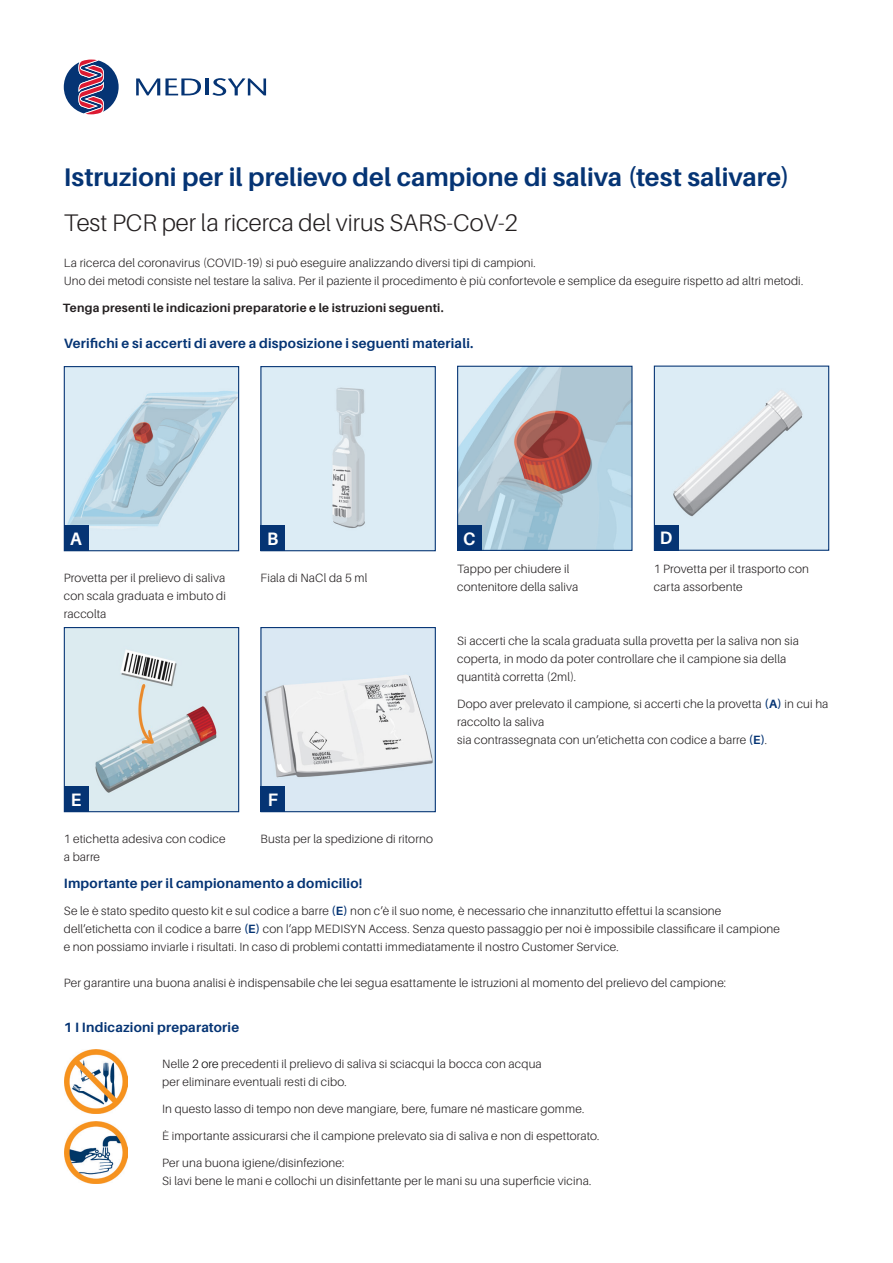
<style>
.page{position:relative;width:893px;height:1263px;background:#fff}
.page>*{position:absolute;margin:0;border:0;box-sizing:border-box;transform-origin:0 0}
.Titel{font:700 25.5px "Aileron";color:#053474}
.t1{font:300 24px "Aileron";color:#231f20}
.t2{font:700 18px "Aileron";color:#fff;scale:.96 1}
.Lauftext{font:700 13.5px "Aileron";letter-spacing:.015em;color:#053474}
.Lauftext-2{font:300 12px/18px "Aileron";letter-spacing:.015em;color:#231f20}
.Lauftext-3{font:700 12px "Aileron";letter-spacing:.02em;color:#231f20}
.s1{font-weight:700;color:#053474}
.s2{color:#000}
</style>
<div class="page">
<svg style="left:136px;top:78px;width:65px;height:17px"></svg>
<hr style="left:205px;top:78px;width:3px;height:17px;background:#053474">
<svg style="left:212px;top:78px;width:54px;height:18px"></svg>
<svg style="left:64px;top:60px;width:55px;height:54px"></svg>
<img style="left:66px;top:368px;width:171px;height:181px">
<div style="left:64px;top:366px;width:175px;height:185px;border:1px solid #053474"></div>
<div style="left:64px;top:525px;width:25px;height:26px;background:#053474"></div>
<img style="left:262px;top:368px;width:172px;height:181px">
<div style="left:260px;top:366px;width:176px;height:185px;border:1px solid #053474"></div>
<div style="left:260px;top:525px;width:25px;height:26px;background:#053474"></div>
<img style="left:459px;top:368px;width:171px;height:181px">
<div style="left:457px;top:366px;width:175px;height:185px;border:1px solid #053474"></div>
<div style="left:457px;top:525px;width:25px;height:26px;background:#053474"></div>
<img style="left:66px;top:629px;width:171px;height:181px">
<div style="left:64px;top:627px;width:175px;height:185px;border:1px solid #053474"></div>
<div style="left:64px;top:786px;width:25px;height:26px;background:#053474"></div>
<img style="left:262px;top:629px;width:172px;height:181px">
<div style="left:260px;top:627px;width:176px;height:185px;border:1px solid #053474"></div>
<div style="left:260px;top:786px;width:25px;height:26px;background:#053474"></div>
<img style="left:64px;top:1049px;width:64px;height:64px">
<img style="left:64px;top:1121px;width:64px;height:62px">
<img style="left:656px;top:368px;width:171px;height:181px">
<div style="left:654px;top:366px;width:175px;height:185px;border:1px solid #053474"></div>
<div style="left:654px;top:525px;width:25px;height:26px;background:#053474"></div>
<p class="Titel" style="left:64px;top:162px;width:727px">Istruzioni per il prelievo del campione di saliva (test salivare)</p>
<p class="t1" style="left:64px;top:209px;width:456px">Test PCR per la ricerca del virus SARS-CoV-2</p>
<p class="Lauftext-2" style="left:64px;top:253px;width:741px">La ricerca del coronavirus (COVID-19) si può eseguire analizzando diversi tipi di campioni.<br>Uno dei metodi consiste nel testare la saliva. Per il paziente il procedimento è più confortevole e semplice da eseguire rispetto ad altri metodi.</p>
<p class="Lauftext-3" style="left:63px;top:301px;width:382px">Tenga presenti le indicazioni preparatorie e le istruzioni seguenti.</p>
<p class="Lauftext" style="left:64px;top:335px;width:411px">Verifichi e si accerti di avere a disposizione i seguenti materiali.</p>
<p class="t2" style="left:70px;top:528px;width:14px">A</p>
<p class="t2" style="left:267px;top:528px;width:13px">B</p>
<p class="t2" style="left:463px;top:528px;width:14px">C</p>
<p class="Lauftext-2" style="left:64px;top:568px;width:164px;text-align:justify">Provetta per il prelievo di saliva con scala graduata e imbuto di raccolta</p>
<p class="Lauftext-2" style="left:260px;top:568px;width:109px">Fiala di NaCl da 5 ml</p>
<p class="Lauftext-2" style="left:457px;top:559px;width:123px">Tappo per chiudere il contenitore della saliva</p>
<p class="t2" style="left:660px;top:528px;width:15px">D</p>
<p class="Lauftext-2" style="left:654px;top:559px;width:157px">1 Provetta per il trasporto con carta assorbente</p>
<p class="t2" style="left:71px;top:789px;width:13px">E</p>
<p class="t2" style="left:268px;top:789px;width:12px">F</p>
<p class="Lauftext-2" style="left:64px;top:829px;width:163px">1 etichetta adesiva con codice a barre</p>
<p class="Lauftext-2" style="left:260px;top:829px;width:174px">Busta per la spedizione di ritorno</p>
<p class="Lauftext-2" style="left:457px;top:631px;width:343px">Si accerti che la scala graduata sulla provetta per la saliva non sia coperta, in modo da poter controllare che il campione sia della quantità corretta (2ml).</p>
<p class="Lauftext-2" style="left:457px;top:694px;width:373px">Dopo aver prelevato il campione, si accerti che la provetta <span class="s1">(A)</span> in cui ha raccolto la saliva<br>sia contrassegnata con un’etichetta con codice a barre <span class="s1">(E)</span>.</p>
<p class="Lauftext" style="left:64px;top:875px;width:300px">Importante per il campionamento a domicilio!</p>
<p class="Lauftext-2" style="left:64px;top:901px;width:718px">Se le è stato spedito questo kit e sul codice a barre <span class="s1">(E)</span> non c’è il suo nome, è necessario che innanzitutto effettui la scansione dell’etichetta con il codice a barre <span class="s1">(E)</span> con l’app MEDISYN Access. Senza questo passaggio per noi è impossibile classificare il campione e non possiamo inviarle i risultati. In caso di problemi contatti immediatamente il nostro Customer Service.</p>
<p class="Lauftext-2" style="left:64px;top:973px;width:664px">Per garantire una buona analisi è indispensabile che lei segua esattamente le istruzioni al momento del prelievo del campione:</p>
<p class="Lauftext" style="left:64px;top:1019px;width:177px">1 I Indicazioni preparatorie</p>
<p class="Lauftext-2" style="left:162px;top:1054px;width:381px">Nelle <span class="s2">2 ore</span> precedenti il prelievo di saliva si sciacqui la bocca con acqua per eliminare eventuali resti di cibo.</p>
<p class="Lauftext-2" style="left:162px;top:1099px;width:424px">In questo lasso di tempo non deve mangiare, bere, fumare né masticare gomme.</p>
<p class="Lauftext-2" style="left:162px;top:1126px;width:439px">È importante assicurarsi che il campione prelevato sia di saliva e non di espettorato.</p>
<p class="Lauftext-2" style="left:162px;top:1153px;width:431px">Per una buona igiene/disinfezione:<br>Si lavi bene le mani e collochi un disinfettante per le mani su una superficie vicina.</p>
</div>
